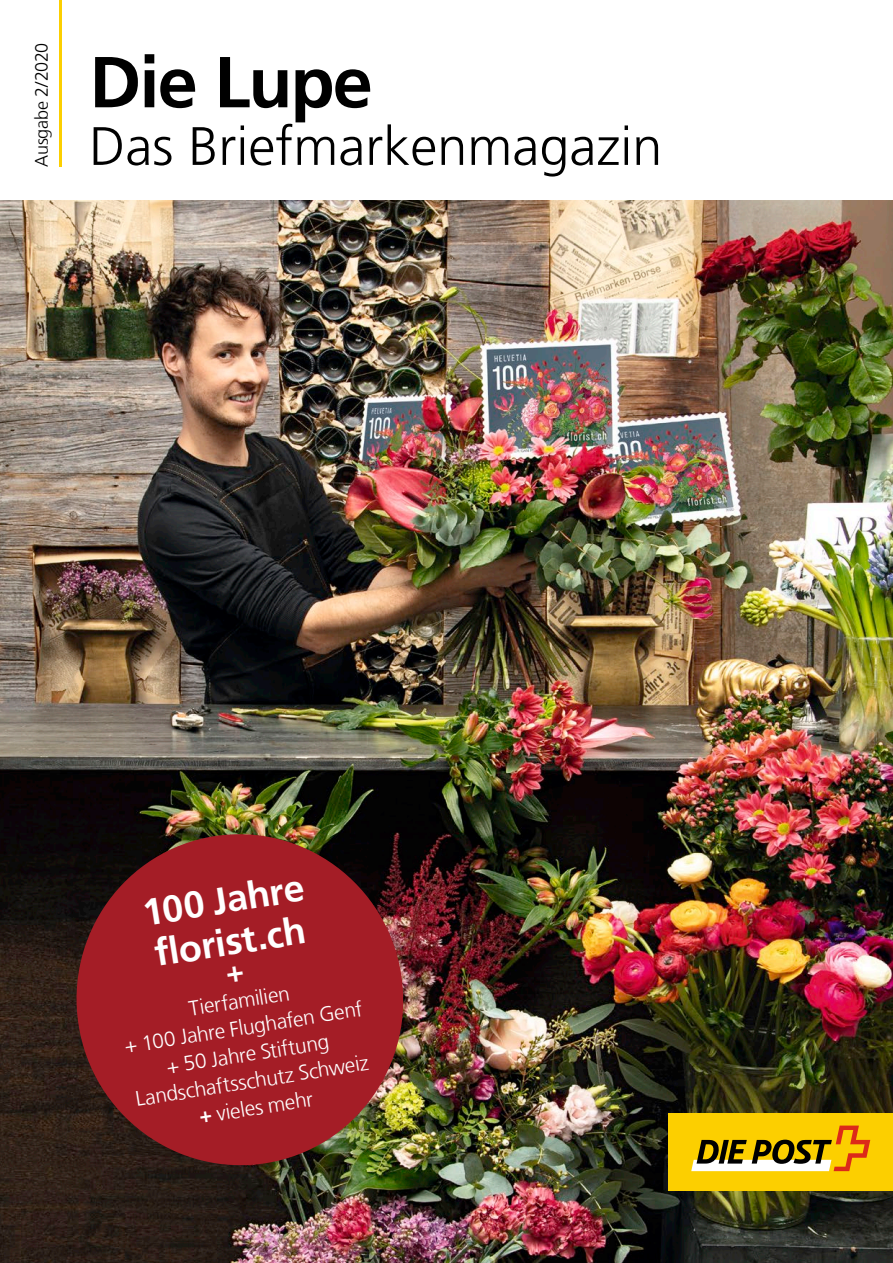
<style>
.page{position:relative;width:893px;height:1263px;background:#fff}
.page>*{position:absolute;margin:0;border:0;box-sizing:border-box;transform-origin:0 0}
.t1{font:700 72px "Frutiger";letter-spacing:-.025em;color:#000}
.t2{font:300 54px "Frutiger";color:#000}
.t3{font:700 37.5px/42px "Frutiger";color:#fff}
.t4{font:300 21px/27px "Frutiger";color:#fff;text-align:center}
.t5{font:300 18px "Frutiger";letter-spacing:-.015em;color:#000}
.s1{font-weight:700}
</style>
<div class="page">
<img style="left:0;top:201px;width:893px;height:1062px">
<svg style="left:64px;top:822px;width:351px;height:355px;background:#822323"></svg>
<hr style="left:60px;top:0;width:2px;height:167px;background:#fccf00">
<div style="left:669px;top:1113px;width:224px;height:78px;background:#fccf00"></div>
<svg style="left:691px;top:1125px;width:179px;height:46px"></svg>
<svg style="left:226px;top:965px;width:18px;height:17px"></svg>
<svg style="left:255px;top:1103px;width:9px;height:12px"></svg>
<p class="t5" style="left:31px;top:167px;width:126px;rotate:-90deg">Ausgabe 2/2020</p>
<h1 class="t1" style="left:89px;top:40px;width:285px">Die Lupe</h1>
<h1 class="t2" style="left:89px;top:115px;width:574px">Das Briefmarkenmagazin</h1>
<p class="t3" style="left:140px;top:892px;width:165px;rotate:-9deg">100 Jahre florist.ch</p>
<p class="t4" style="left:187px;top:995px;width:103px;rotate:-9deg">Tierfamilien</p>
<p class="t4" style="left:123px;top:1033px;width:242px;rotate:-9deg">+ 100 Jahre Flughafen Genf</p>
<p class="t4" style="left:129px;top:1059px;width:237px;rotate:-9deg">+ 50 Jahre Stiftung<br>Landschaftsschutz Schweiz</p>
<p class="t4" style="left:197px;top:1103px;width:116px;rotate:-9deg"><span class="s1">+</span> viele mehr</p>
</div>
